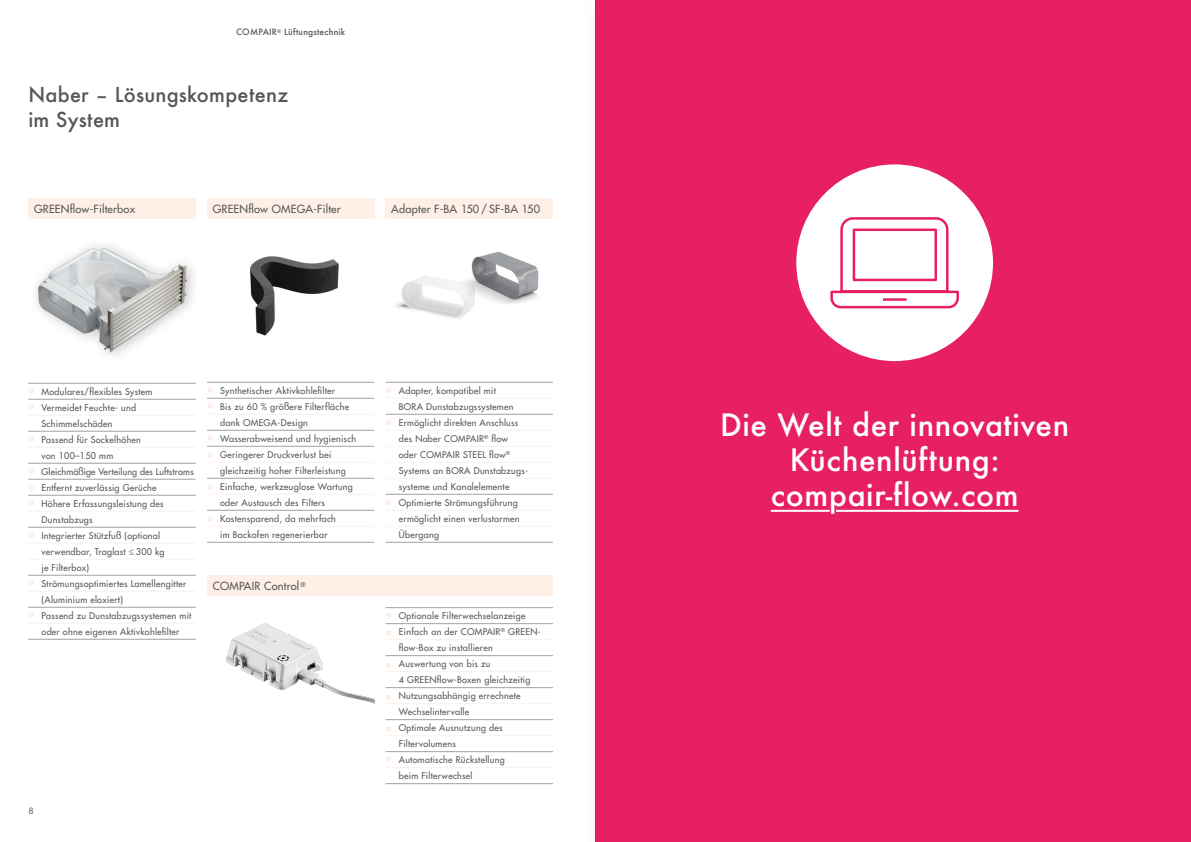
<style>
.page{position:relative;width:1191px;height:842px;background:#fff}
.page>*{position:absolute;margin:0;border:0;box-sizing:border-box;transform-origin:0 0}
.t1{font:500 30px/35px "Futura";letter-spacing:.02em;color:#fff;text-align:center}
.t2{font:500 20px/25px "Futura";letter-spacing:.01em;color:#575756}
.t3{font:500 11px "Futura Std";letter-spacing:.02em;color:#575756}
.t4{font:500 9px/16px "Futura Std";letter-spacing:.03em;color:#575756}
.t5{font:500 8.5px "Futura";letter-spacing:.02em;color:#575756}
.t6{font:8.5px "Futura Std";color:#575756}
</style>
<div class="page">
<div style="left:595px;top:0;width:596px;height:842px;background:#e71f64"></div>
<div style="left:796px;top:164px;width:197px;height:197px;background:#fff;border-radius:50%"></div>
<svg style="left:830px;top:217px;width:129px;height:92px"></svg>
<img style="left:473px;top:251px;width:66px;height:53px">
<img style="left:250px;top:256px;width:89px;height:80px">
<img style="left:226px;top:623px;width:148px;height:81px">
<img style="left:396px;top:261px;width:94px;height:58px">
<img style="left:36px;top:245px;width:158px;height:110px">
<hr style="left:771px;top:510px;width:247px;height:2px;background:#fff">
<svg style="left:828px;top:509px;width:21px;height:3px"></svg>
<hr style="left:386px;top:607px;width:167px;height:1px;background:#a1a1a1">
<hr style="left:386px;top:623px;width:167px;height:1px;background:#a1a1a1">
<hr style="left:386px;top:639px;width:167px;height:1px;background:#fef0e7">
<hr style="left:386px;top:655px;width:167px;height:1px;background:#a1a1a1">
<hr style="left:386px;top:671px;width:167px;height:1px;background:#fef0e7">
<hr style="left:386px;top:687px;width:167px;height:1px;background:#a1a1a1">
<hr style="left:386px;top:703px;width:167px;height:1px;background:#fef0e7">
<hr style="left:386px;top:719px;width:167px;height:1px;background:#a1a1a1">
<hr style="left:386px;top:735px;width:167px;height:1px;background:#fef0e7">
<hr style="left:386px;top:751px;width:167px;height:1px;background:#a1a1a1">
<hr style="left:386px;top:767px;width:167px;height:1px;background:#fef0e7">
<hr style="left:386px;top:783px;width:167px;height:1px;background:#a1a1a1">
<hr style="left:28px;top:383px;width:168px;height:1px;background:#a1a1a1">
<hr style="left:28px;top:399px;width:168px;height:1px;background:#a1a1a1">
<hr style="left:28px;top:415px;width:168px;height:1px;background:#fef0e7">
<hr style="left:28px;top:431px;width:168px;height:1px;background:#a1a1a1">
<hr style="left:28px;top:447px;width:168px;height:1px;background:#fef0e7">
<hr style="left:28px;top:463px;width:168px;height:1px;background:#a1a1a1">
<hr style="left:28px;top:479px;width:168px;height:1px;background:#a1a1a1">
<hr style="left:28px;top:495px;width:168px;height:1px;background:#a1a1a1">
<hr style="left:28px;top:511px;width:168px;height:1px;background:#fef0e7">
<hr style="left:28px;top:527px;width:168px;height:1px;background:#a1a1a1">
<hr style="left:28px;top:543px;width:168px;height:1px;background:#fef0e7">
<hr style="left:28px;top:559px;width:168px;height:1px;background:#fef0e7">
<hr style="left:28px;top:575px;width:168px;height:1px;background:#a1a1a1">
<hr style="left:28px;top:591px;width:168px;height:1px;background:#fef0e7">
<hr style="left:28px;top:607px;width:168px;height:1px;background:#a1a1a1">
<hr style="left:28px;top:623px;width:168px;height:1px;background:#fef0e7">
<hr style="left:28px;top:639px;width:168px;height:1px;background:#a1a1a1">
<div style="left:28px;top:198px;width:168px;height:21px;background:#fef0e7"></div>
<div style="left:207px;top:575px;width:346px;height:21px;background:#fef0e7"></div>
<div style="left:207px;top:198px;width:167px;height:21px;background:#fef0e7"></div>
<div style="left:386px;top:198px;width:167px;height:21px;background:#fef0e7"></div>
<hr style="left:207px;top:382px;width:167px;height:1px;background:#a1a1a1">
<hr style="left:207px;top:398px;width:167px;height:1px;background:#a1a1a1">
<hr style="left:207px;top:414px;width:167px;height:1px;background:#fef0e7">
<hr style="left:207px;top:430px;width:167px;height:1px;background:#a1a1a1">
<hr style="left:207px;top:446px;width:167px;height:1px;background:#a1a1a1">
<hr style="left:207px;top:462px;width:167px;height:1px;background:#fef0e7">
<hr style="left:207px;top:478px;width:167px;height:1px;background:#a1a1a1">
<hr style="left:207px;top:494px;width:167px;height:1px;background:#fef0e7">
<hr style="left:207px;top:510px;width:167px;height:1px;background:#a1a1a1">
<hr style="left:207px;top:526px;width:167px;height:1px;background:#fef0e7">
<hr style="left:207px;top:542px;width:167px;height:1px;background:#a1a1a1">
<hr style="left:386px;top:382px;width:167px;height:1px;background:#a1a1a1">
<hr style="left:386px;top:398px;width:167px;height:1px;background:#fef0e7">
<hr style="left:386px;top:414px;width:167px;height:1px;background:#a1a1a1">
<hr style="left:386px;top:430px;width:167px;height:1px;background:#fef0e7">
<hr style="left:386px;top:446px;width:167px;height:1px;background:#fef0e7">
<hr style="left:386px;top:462px;width:167px;height:1px;background:#fef0e7">
<hr style="left:386px;top:478px;width:167px;height:1px;background:#fef0e7">
<hr style="left:386px;top:494px;width:167px;height:1px;background:#a1a1a1">
<hr style="left:386px;top:510px;width:167px;height:1px;background:#fef0e7">
<hr style="left:386px;top:526px;width:167px;height:1px;background:#fef0e7">
<hr style="left:386px;top:542px;width:167px;height:1px;background:#a1a1a1">
<svg style="left:28px;top:388px;width:6px;height:6px"></svg>
<svg style="left:386px;top:387px;width:5px;height:6px"></svg>
<svg style="left:207px;top:387px;width:6px;height:6px"></svg>
<svg style="left:207px;top:403px;width:6px;height:6px"></svg>
<svg style="left:207px;top:435px;width:6px;height:6px"></svg>
<svg style="left:207px;top:452px;width:6px;height:6px"></svg>
<svg style="left:207px;top:484px;width:6px;height:6px"></svg>
<svg style="left:207px;top:516px;width:6px;height:6px"></svg>
<svg style="left:386px;top:420px;width:5px;height:5px"></svg>
<svg style="left:386px;top:500px;width:5px;height:5px"></svg>
<svg style="left:386px;top:630px;width:5px;height:5px"></svg>
<svg style="left:386px;top:613px;width:5px;height:5px"></svg>
<svg style="left:386px;top:663px;width:5px;height:5px"></svg>
<svg style="left:386px;top:694px;width:5px;height:6px"></svg>
<svg style="left:386px;top:726px;width:5px;height:6px"></svg>
<svg style="left:386px;top:756px;width:5px;height:6px"></svg>
<svg style="left:28px;top:404px;width:6px;height:6px"></svg>
<svg style="left:28px;top:436px;width:6px;height:6px"></svg>
<svg style="left:28px;top:469px;width:6px;height:5px"></svg>
<svg style="left:28px;top:485px;width:6px;height:6px"></svg>
<svg style="left:28px;top:500px;width:6px;height:6px"></svg>
<svg style="left:28px;top:533px;width:6px;height:5px"></svg>
<svg style="left:28px;top:580px;width:6px;height:6px"></svg>
<svg style="left:28px;top:612px;width:6px;height:6px"></svg>
<div style="left:578px;top:0;width:74px;height:842px;background:#000;opacity:.25"></div>
<hr style="left:595px;top:0;width:1px;height:842px;background:#575756">
<p class="t5" style="left:236px;top:26px;width:110px">COMPAIR<sup>®</sup> Lüftungstechnik</p>
<h2 class="t2" style="left:28px;top:81px;width:261px">Naber – Lösungskompetenz im System</h2>
<p class="t3" style="left:34px;top:202px;width:103px">GREENflow-Filterbox</p>
<p class="t3" style="left:213px;top:202px;width:130px">GREENflow OMEGA-Filter</p>
<p class="t3" style="left:391px;top:202px;width:150px">Adapter F-BA 150 / SF-BA 150</p>
<p class="t4" style="left:42px;top:383px;width:154px">Modulares/flexibles System<br>Vermeidet Feuchte- und<br>Schimmelschäden<br>Passend für Sockelhöhen<br>von 100–150 mm<br>Gleichmäßige Verteilung des Luftstroms<br>Entfernt zuverlässig Gerüche<br>Höhere Erfassungsleistung des<br>Dunstabzugs<br>Integrierter Stützfuß (optional verwendbar, Traglast ≤ 300 kg<br>je Filterbox)<br>Strömungsoptimiertes Lamellengitter (Aluminium eloxiert)<br>Passend zu Dunstabzugssystemen mit oder ohne eigenen Aktivkohlefilter</p>
<p class="t6" style="left:28px;top:805px;width:7px">8</p>
<p class="t4" style="left:220px;top:383px;width:138px">Synthetischer Aktivkohlefilter<br>Bis zu 60 % größere Filterfläche dank OMEGA-Design<br>Wasserabweisend und hygienisch<br>Geringerer Druckverlust bei gleichzeitig hoher Filterleistung<br>Einfache, werkzeuglose Wartung oder Austausch des Filters<br>Kostensparend, da mehrfach<br>im Backofen regenerierbar</p>
<p class="t4" style="left:399px;top:383px;width:131px">Adapter, kompatibel mit<br>BORA Dunstabzugssystemen<br>Ermöglicht direkten Anschluss des Naber COMPAIR<sup>®</sup> flow oder COMPAIR STEEL flow<sup>®<br></sup>Systems an BORA Dunstabzugs&shy;systeme und Kanalelemente<br>Optimierte Strömungsführung ermöglicht einen verlustarmen<br>Übergang</p>
<p class="t3" style="left:213px;top:579px;width:95px">COMPAIR Control <sup>®</sup></p>
<p class="t4" style="left:399px;top:608px;width:143px">Optionale Filterwechselanzeige<br>Einfach an der COMPAIR<sup>®</sup> GREEN&shy;flow-Box zu installieren<br>Auswertung von bis zu<br>4 GREENflow-Boxen gleichzeitig<br>Nutzungsabhängig errechnete<br>Wechselintervalle<br>Optimale Ausnutzung des<br>Filtervolumens<br>Automatische Rückstellung<br>beim Filterwechsel</p>
<h1 class="t1" style="left:720px;top:407px;width:351px">Die Welt der innovativen<br>Küchenlüftung: compair-flow.com</h1>
</div>
